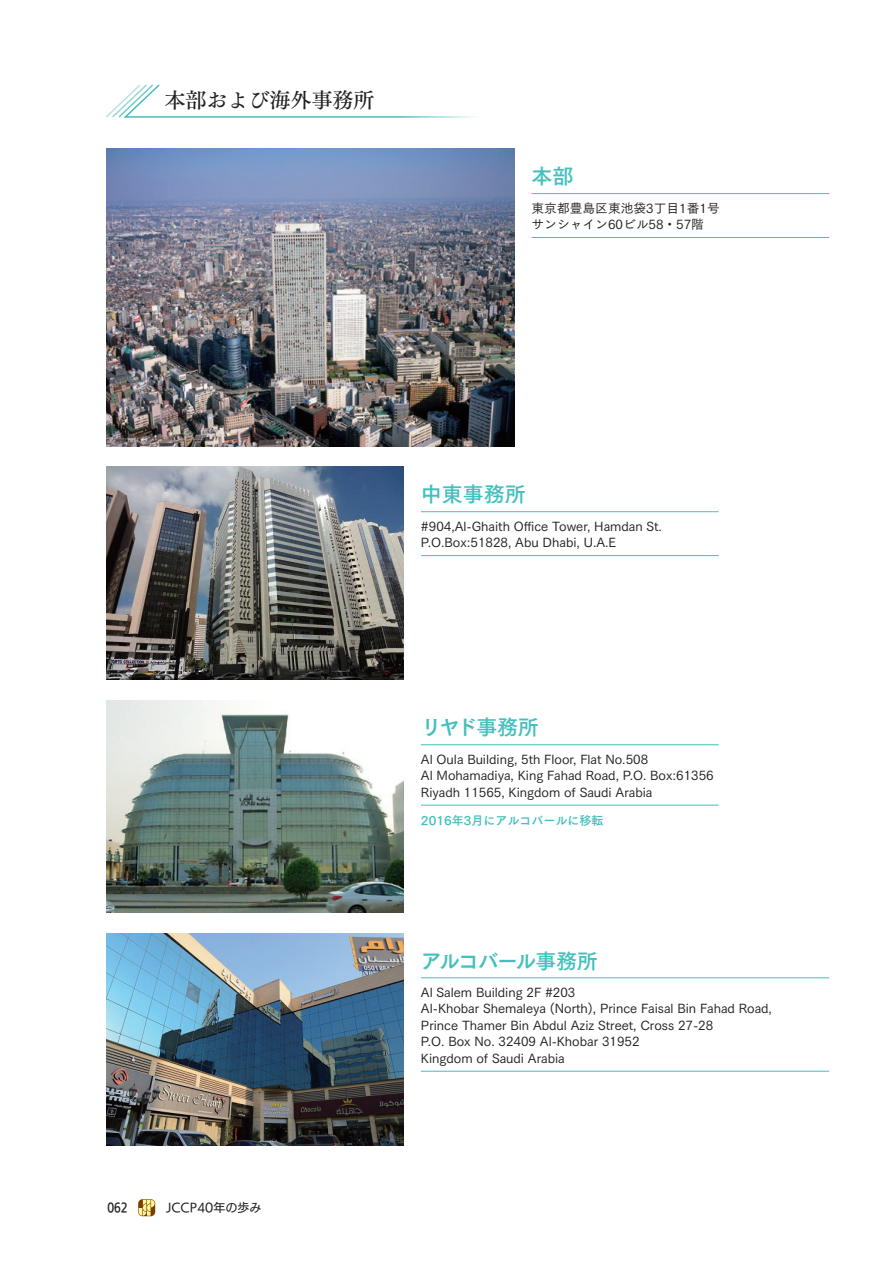
<style>
.page{position:relative;width:893px;height:1263px;background:#fff}
.page>*{position:absolute;margin:0;border:0;box-sizing:border-box;transform-origin:0 0}
.t1{font:21px "Tsuku Go Pro B";letter-spacing:-.025em;color:#42c0bd}
.t2{font:21px "Tsuku Min Pr 6 D";color:#231f20}
.t3{font:21px "Tsuku Go Pro B";letter-spacing:-.075em;color:#42c0bd}
.t4{font:12.75px/16.5px "Tsuku Go Pro M";color:#231f20}
.t5{font:12px "Tsuku Go Pro B";color:#42c0bd}
.t6{font:12px "UD Kakugo Small Pr 6 M";color:#231f20}
.t7{font:12px "UD Kakugo C80 Pro DB";color:#231f20}
</style>
<div class="page">
<svg style="left:138px;top:1199px;width:17px;height:17px"></svg>
<hr style="left:531px;top:193px;width:298px;height:1px;background:#42c0bd">
<hr style="left:531px;top:237px;width:298px;height:1px;background:#42c0bd">
<hr style="left:421px;top:511px;width:298px;height:1px;background:#42c0bd">
<hr style="left:421px;top:555px;width:298px;height:1px;background:#42c0bd">
<hr style="left:421px;top:744px;width:298px;height:1px;background:#42c0bd">
<hr style="left:421px;top:805px;width:298px;height:1px;background:#42c0bd">
<hr style="left:421px;top:977px;width:408px;height:1px;background:#42c0bd">
<hr style="left:421px;top:1071px;width:408px;height:1px;background:#42c0bd">
<img style="left:106px;top:149px;width:408px;height:297px">
<img style="left:106px;top:467px;width:298px;height:212px">
<img style="left:106px;top:700px;width:298px;height:213px">
<img style="left:106px;top:933px;width:298px;height:213px">
<svg style="left:106px;top:84px;width:369px;height:34px"></svg>
<h1 class="t2" style="left:164px;top:81px;width:211px">本部および海外事務所</h1>
<h1 class="t1" style="left:531px;top:158px;width:43px">本部</h1>
<p class="t4" style="left:531px;top:198px;width:190px">東京都豊島区東池袋3丁目1番1号サンシャイン60ビル58・57階</p>
<p class="t7" style="left:107px;top:1198px;width:22px">062</p>
<p class="t6" style="left:166px;top:1201px;width:97px">JCCP40年の歩み</p>
<h1 class="t1" style="left:421px;top:476px;width:106px">中東事務所</h1>
<p class="t4" style="left:421px;top:516px;width:243px">#904,Al-Ghaith Office Tower, Hamdan St.<br>P.O.Box:51828, Abu Dhabi, U.A.E</p>
<h1 class="t1" style="left:421px;top:709px;width:119px">リヤド事務所</h1>
<p class="t4" style="left:421px;top:749px;width:294px">Al Oula Building, 5th Floor, Flat No.508<br>Al Mohamadiya, King Fahad Road, P.O. Box:61356<br>Riyadh 11565, Kingdom of Saudi Arabia</p>
<p class="t5" style="left:421px;top:810px;width:184px">2016年3月にアルコバールに移転</p>
<h1 class="t3" style="left:421px;top:942px;width:178px">アルコバール事務所</h1>
<p class="t4" style="left:421px;top:982px;width:352px">Al Salem Building 2F #203<br>Al-Khobar Shemaleya (North), Prince Faisal Bin Fahad Road, Prince Thamer Bin Abdul Aziz Street, Cross 27-28<br>P.O. Box No. 32409 Al-Khobar 31952<br>Kingdom of Saudi Arabia</p>
</div>
